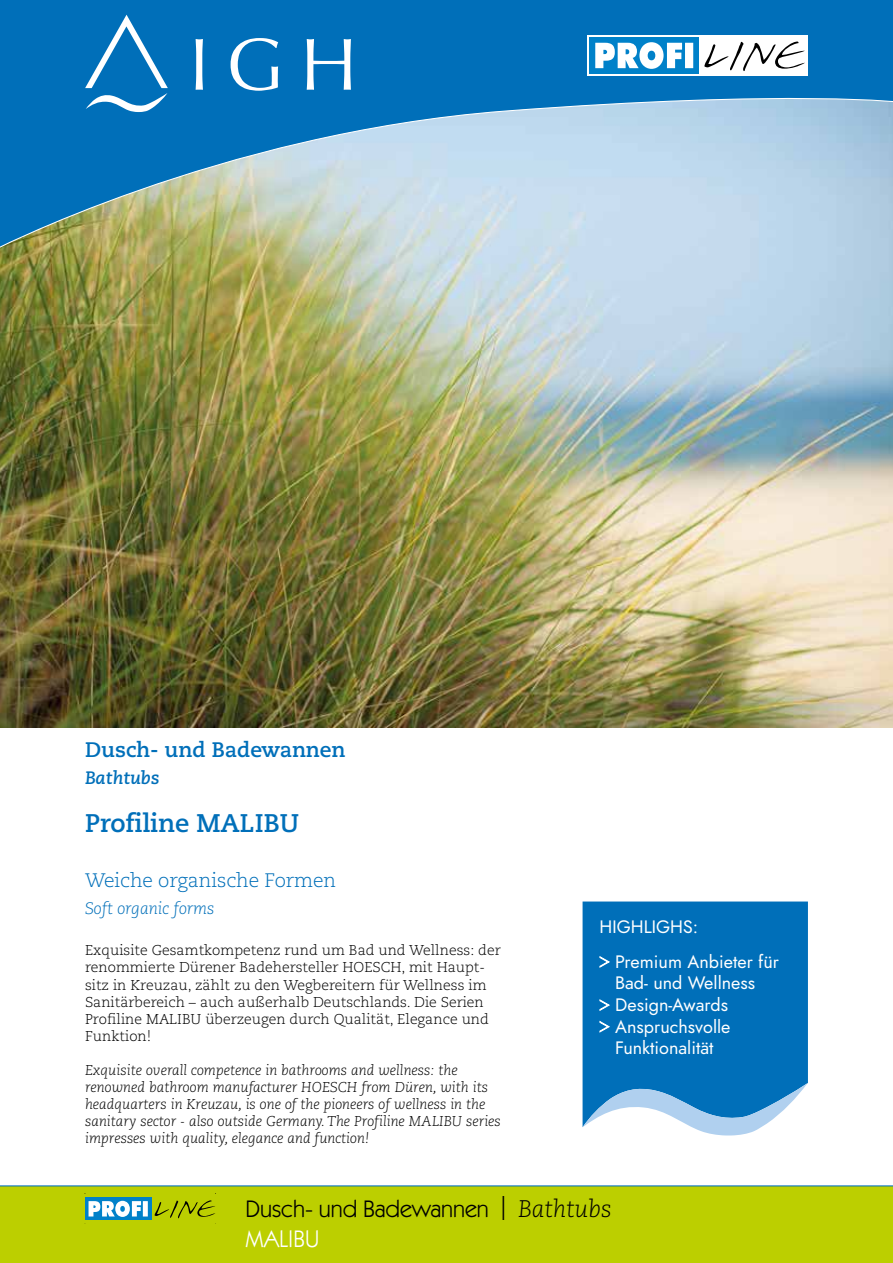
<style>
.page{position:relative;width:893px;height:1263px;background:#fff}
.page>*{position:absolute;margin:0;border:0;box-sizing:border-box;transform-origin:0 0}
.t1{font:700 25.5px "Caecilia";letter-spacing:-.005em;color:#006fb9}
.t2{font:24px "Itc Kabel LT";letter-spacing:-.005em;color:#000}
.t3{font:24px "Itc Kabel LT";color:#fff}
.t4{font:700 21px "Caecilia";letter-spacing:-.005em;color:#006fb9}
.t5{font:300 19.5px "Caecilia";letter-spacing:-.005em;color:#006fb9}
.t6{font:italic 18px/21.6px "Renner";color:#fff}
.t7{font:italic 700 18px "Caecilia";letter-spacing:-.005em;color:#006fb9}
.t8{font:italic 300 16.5px "Caecilia";letter-spacing:-.005em;color:#006fb9}
.t9{font:italic 300 14.25px/17.1px "Caecilia";color:#000}
.t10{font:300 14.25px/17.1px "Caecilia";color:#000}
.s1{font-family:"Caecilia";font-weight:300;font-style:italic}
</style>
<div class="page">
<img style="left:0;top:317px;width:893px;height:411px">
<svg style="left:0;top:0;width:893px;height:317px;background:#7aabc2"></svg>
<hr style="left:0;top:49px;width:893px;height:1px;background:#006fb9">
<svg style="left:85px;top:15px;width:266px;height:97px;background:#1e80c1"></svg>
<div style="left:588px;top:35px;width:220px;height:40px;background:#fff"></div>
<div style="left:589px;top:37px;width:110px;height:37px;background:#0081c9"></div>
<svg style="left:704px;top:42px;width:101px;height:29px"></svg>
<svg style="left:595px;top:42px;width:98px;height:27px"></svg>
<div style="left:0;top:1186px;width:893px;height:77px;background:#bccf00"></div>
<div style="left:85px;top:1197px;width:66px;height:23px;background:#0081c9"></div>
<svg style="left:84px;top:1193px;width:64px;height:31px"></svg>
<svg style="left:155px;top:1193px;width:61px;height:31px"></svg>
<hr style="left:0;top:1185px;width:893px;height:1px;background:#006fb9">
<div style="left:583px;top:901px;width:225px;height:182px;background:#006fb9"></div>
<svg style="left:583px;top:1083px;width:225px;height:52px"></svg>
<svg style="left:599px;top:956px;width:12px;height:12px"></svg>
<svg style="left:599px;top:999px;width:12px;height:12px"></svg>
<svg style="left:599px;top:1020px;width:12px;height:13px"></svg>
<h3 class="t4" style="left:85px;top:737px;width:262px">Dusch- und Badewannen</h3>
<p class="t7" style="left:85px;top:767px;width:76px">Bathtubs</p>
<h1 class="t1" style="left:85px;top:808px;width:216px">Profiline MALIBU</h1>
<h3 class="t5" style="left:85px;top:870px;width:253px">Weiche organische Formen</h3>
<p class="t8" style="left:85px;top:899px;width:131px">Soft organic forms</p>
<p class="t10" style="left:85px;top:942px;width:417px">Exquisite Gesamtkompetenz rund um Bad und Wellness: der renommierte Dürener Badehersteller HOESCH, mit Haupt&shy;sitz in Kreuzau, zählt zu den Wegbereitern für Wellness im Sanitärbereich – auch außerhalb Deutschlands. Die Serien Profiline MALIBU überzeugen durch Qualität, Elegance und Funktion!</p>
<p class="t9" style="left:85px;top:1062px;width:417px">Exquisite overall competence in bathrooms and wellness: the renowned bathroom manufacturer HOESCH from Düren, with its headquarters in Kreuzau, is one of the pioneers of wellness in the sanitary sector - also outside Germany. The Profiline MALIBU series impresses with quality, elegance and function!</p>
<p class="t6" style="left:615px;top:910px;width:165px;line-height:34.3px;text-indent:-16px">HIGHLIGHS:<br>Premium Anbieter für</p>
<p class="t6" style="left:615px;top:972px;width:141px">Bad- und Wellness<br>Design-Awards<br>Anspruchsvolle<br>Funktionalität</p>
<h2 class="t2" style="left:246px;top:1195px;width:368px">Dusch- und Badewannen | <span class="s1">Bathtubs</span></h2>
<h2 class="t3" style="left:246px;top:1224px;width:75px">MALIBU</h2>
</div>
